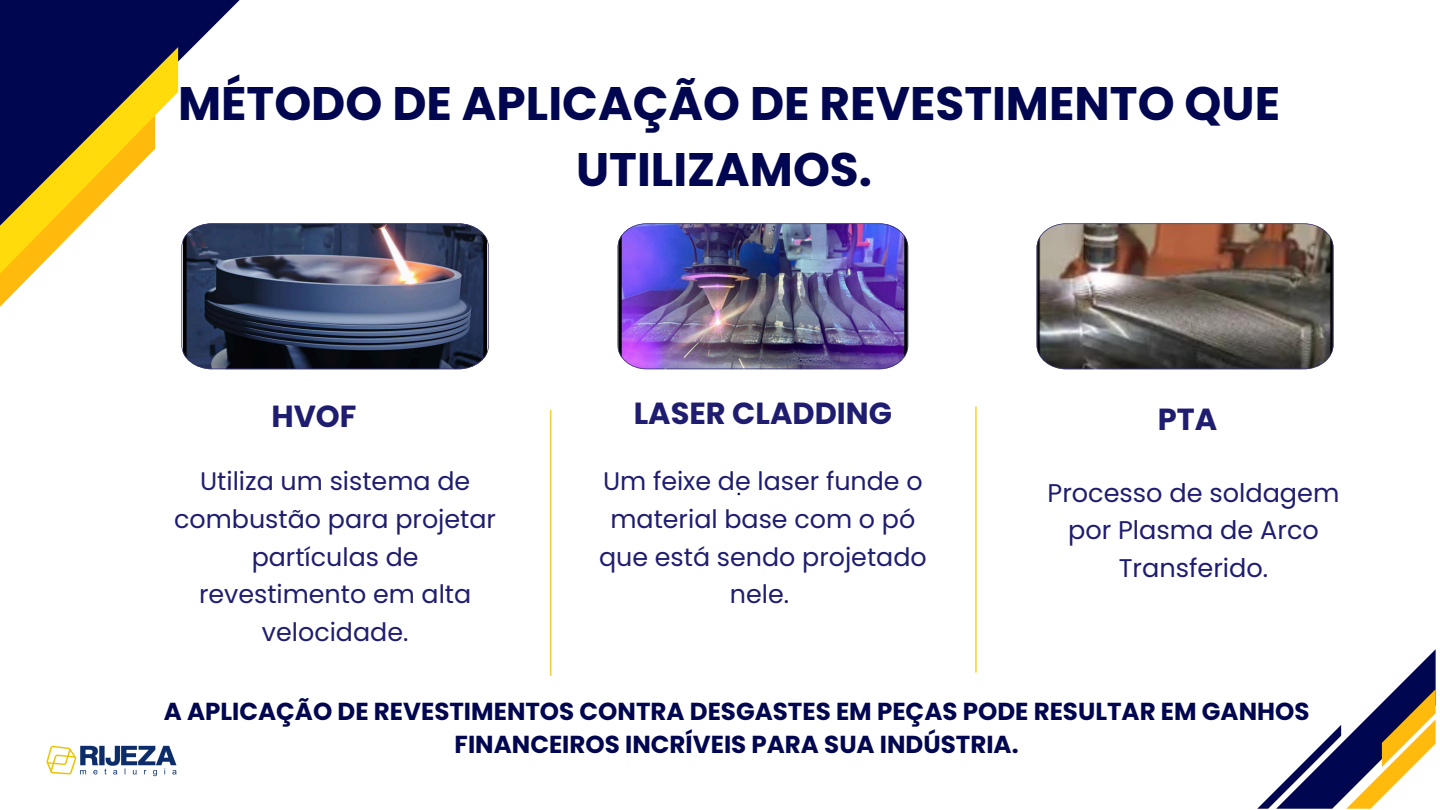
<style>
.page{position:relative;width:1440px;height:810px;background:#fff}
.page>*{position:absolute;margin:0;border:0;box-sizing:border-box;transform-origin:0 0}
.t1{font:700 47px/65.4px "Poppins";color:#00064f;text-align:center}
.t2{font:700 30.5px "Poppins";color:#1f1d6f}
.t3{font:25.6px/37.7px "Poppins";color:#1f1d6f;text-align:center}
.t4{font:25.4px/37.7px "Poppins";color:#1f1d6f;text-align:center}
.t5{font:700 24.5px/33.1px "Poppins";color:#00064f;text-align:center}
.t6{font:19px "RTL Jannah Regular";color:#00064f}
</style>
<div class="page">
<svg style="left:0;top:0;width:240px;height:47px;fill:#00064f"></svg>
<img style="left:46px;top:745px;width:131px;height:32px">
<svg style="left:1257px;top:649px;width:179px;height:160px"></svg>
<hr style="left:550px;top:410px;width:1px;height:266px;background:#fad02c">
<svg style="left:0;top:47px;width:489px;height:322px"></svg>
<img style="left:617px;top:223px;width:291px;height:146px">
<img style="left:1037px;top:223px;width:296px;height:146px">
<hr style="left:975px;top:407px;width:2px;height:266px;background:#fad02c">
<p class="t1" style="left:178px;top:71px;width:1104px">MÉTODO DE APLICAÇÃO DE REVESTIMENTO QUE<br>UTILIZAMOS.</p>
<p class="t2" style="left:271px;top:395px;width:87px">HVOF</p>
<p class="t2" style="left:634px;top:392px;width:260px">LASER CLADDING</p>
<p class="t2" style="left:1158px;top:398px;width:61px">PTA</p>
<h2 class="t4" style="left:200px;top:462px;width:272px">Utiliza um sistema de</h2>
<h2 class="t4" style="left:174px;top:500px;width:323px">combustão para projetar partículas de revestimento em alta velocidade.</h2>
<h2 class="t4" style="left:599px;top:462px;width:329px">Um feixe de laser funde o material base com o pó que está sendo projetado nele.</h2>
<h2 class="t3" style="left:1048px;top:474px;width:293px">Processo de soldagem por Plasma de Arco<br>Transferido.</h2>
<p class="t6" style="left:737px;top:476px;width:6px">.</p>
<p class="t5" style="left:164px;top:695px;width:1147px">A APLICAÇÃO DE REVESTIMENTOS CONTRA DESGASTES EM PEÇAS PODE RESULTAR EM GANHOS<br>FINANCEIROS INCRÍVEIS PARA SUA INDÚSTRIA.</p>
</div>
